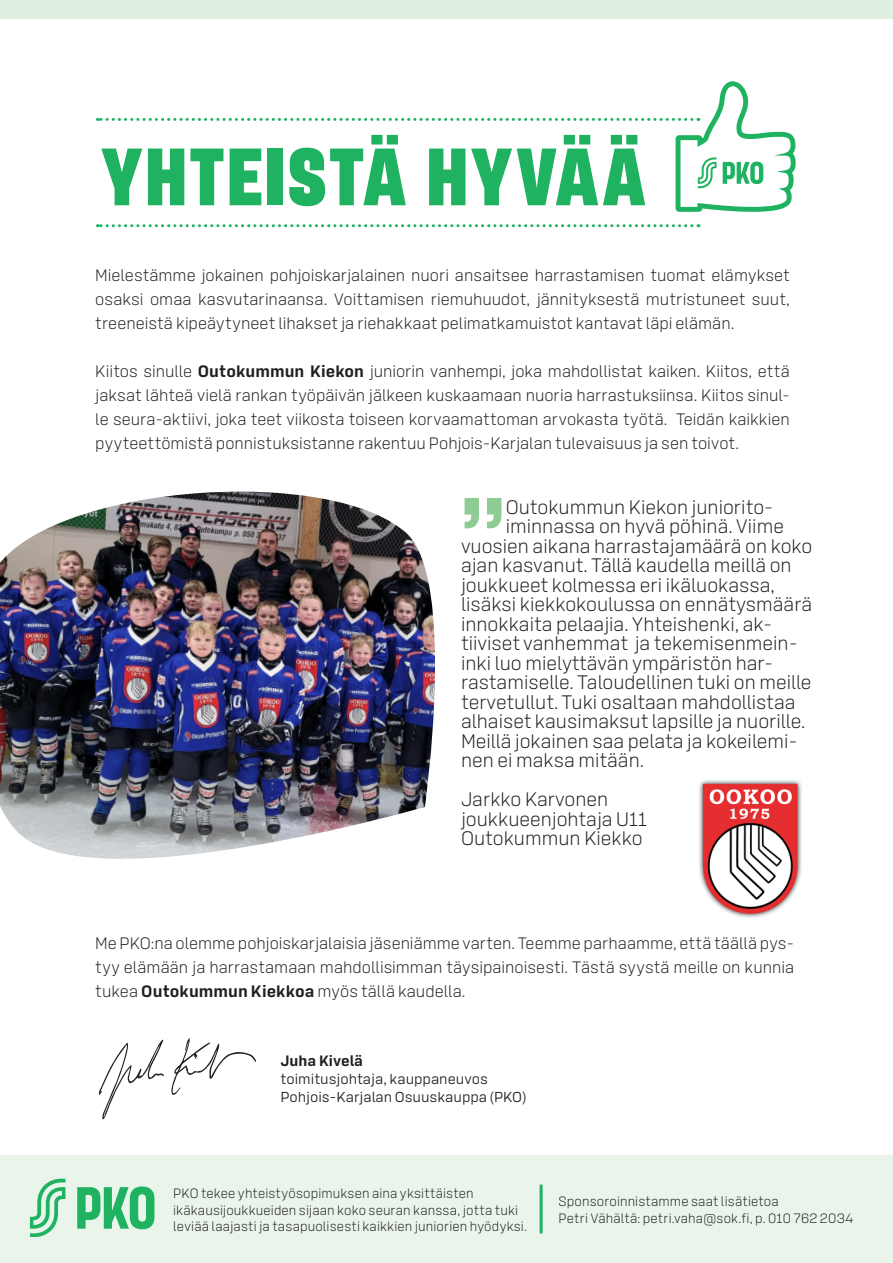
<style>
.page{position:relative;width:893px;height:1263px;background:#fff}
.page>*{position:absolute;margin:0;border:0;box-sizing:border-box;transform-origin:0 0}
.t1{font:900 81px "S Bonus Display";letter-spacing:.035em;color:#1eb261}
.t2{font:300 19.5px "S Bonus Text";color:#231f20}
.t3{font:300 16.5px/24px "S Bonus Text";color:#231f20;text-align:justify}
.kirjoittaja-kuvaava{font:700 15px "S Bonus Text";color:#231f20}
.kirjoittaja-kuvaava-2{font:14.4px/18px "S Bonus Text";color:#231f20}
.t4{font:300 13.5px/16.6px "S Bonus Text";letter-spacing:.01em;color:#231f20}
.s1{font-weight:700}
</style>
<div class="page">
<img style="left:699px;top:780px;width:103px;height:138px">
<div style="left:0;top:0;width:893px;height:18px;background:#dfefe1"></div>
<svg style="left:465px;top:498px;width:36px;height:30px"></svg>
<svg style="left:97px;top:224px;width:595px;height:3px"></svg>
<svg style="left:97px;top:81px;width:699px;height:131px"></svg>
<svg style="left:99px;top:1039px;width:65px;height:80px"></svg>
<svg style="left:171px;top:1038px;width:85px;height:57px"></svg>
<img style="left:0;top:492px;width:435px;height:367px">
<div style="left:0;top:1156px;width:893px;height:107px;background:#e9f5eb"></div>
<svg style="left:30px;top:1179px;width:35px;height:58px"></svg>
<svg style="left:77px;top:1186px;width:77px;height:43px"></svg>
<hr style="left:540px;top:1184px;width:3px;height:49px;background:#1eb261">
<p class="t1" style="left:102px;top:127px;width:545px">YHTEISTÄ HYVÄÄ</p>
<p class="t3" style="left:95px;top:264px;width:696px">Mielestämme jokainen pohjoiskarjalainen nuori ansaitsee harrastamisen tuomat elämykset osaksi omaa kasvutarinaansa. Voittamisen riemuhuudot, jännityksestä mutristuneet suut, treeneistä kipeäytyneet lihakset ja riehakkaat pelimatkamuistot kantavat läpi elämän.</p>
<p class="t3" style="left:95px;top:360px;width:696px">Kiitos sinulle <span class="s1">Outokummun Kiekon</span> juniorin vanhempi, joka mahdollistat kaiken. Kiitos, että jaksat lähteä vielä rankan työpäivän jälkeen kuskaamaan nuoria harrastuksiinsa. Kiitos sinul&shy;le seura-aktiivi, joka teet viikosta toiseen korvaamattoman arvokasta työtä. Teidän kaikkien pyyteettömistä ponnistuksistanne rakentuu Pohjois-Karjalan tulevaisuus ja sen toivot.</p>
<p class="t2" style="left:506px;top:495px;width:269px">Outokummun Kiekon juniorito-</p>
<p class="t2" style="left:506px;top:514px;width:280px">iminnassa on hyvä pöhinä. Viime</p>
<p class="t2" style="left:461px;top:534px;width:353px">vuosien aikana harrastajamäärä on koko</p>
<p class="t2" style="left:461px;top:553px;width:332px">ajan kasvanut. Tällä kaudella meillä on</p>
<p class="t2" style="left:461px;top:573px;width:315px">joukkueet kolmessa eri ikäluokassa,</p>
<p class="t2" style="left:461px;top:592px;width:353px">lisäksi kiekkokoulussa on ennätysmäärä</p>
<p class="t2" style="left:461px;top:612px;width:313px">innokkaita pelaajia. Yhteishenki, ak-</p>
<p class="t2" style="left:461px;top:631px;width:338px">tiiviset vanhemmat ja tekemisenmein-</p>
<p class="t2" style="left:461px;top:651px;width:314px">inki luo mielyttävän ympäristön har-</p>
<p class="t2" style="left:461px;top:670px;width:352px">rastamiselle. Taloudellinen tuki on meille</p>
<p class="t2" style="left:461px;top:690px;width:336px">tervetullut. Tuki osaltaan mahdollistaa</p>
<p class="t2" style="left:461px;top:709px;width:346px">alhaiset kausimaksut lapsille ja nuorille.</p>
<p class="t2" style="left:461px;top:729px;width:338px">Meillä jokainen saa pelata ja kokeilemi-</p>
<p class="t2" style="left:461px;top:748px;width:185px">nen ei maksa mitään.</p>
<p class="t2" style="left:461px;top:787px;width:149px">Jarkko Karvonen</p>
<p class="t2" style="left:461px;top:807px;width:188px">joukkueenjohtaja U11</p>
<p class="t2" style="left:461px;top:826px;width:183px">Outokummun Kiekko</p>
<p class="t3" style="left:95px;top:931px;width:700px">Me PKO:na olemme pohjoiskarjalaisia jäseniämme varten. Teemme parhaamme, että täällä pys&shy;tyy elämään ja harrastamaan mahdollisimman täysipainoisesti. Tästä syystä meille on kunnia tukea <span class="s1">Outokummun Kiekkoa</span> myös tällä kaudella.</p>
<p class="kirjoittaja-kuvaava" style="left:280px;top:1052px;width:84px">Juha Kivelä</p>
<p class="kirjoittaja-kuvaava-2" style="left:280px;top:1070px;width:248px">toimitusjohtaja, kauppaneuvos<br>Pohjois-Karjalan Osuuskauppa (PKO)</p>
<p class="t4" style="left:173px;top:1185px;width:355px">PKO tekee yhteistyösopimuksen aina yksittäisten ikäkausijoukkueiden sijaan koko seuran kanssa, jotta tuki leviää laajasti ja tasapuolisesti kaikkien juniorien hyödyksi.</p>
<p class="t4" style="left:559px;top:1193px;width:296px">Sponsoroinnistamme saat lisätietoa<br>Petri Vähältä: petri.vaha@sok.fi, p. 010 762 2034</p>
</div>
